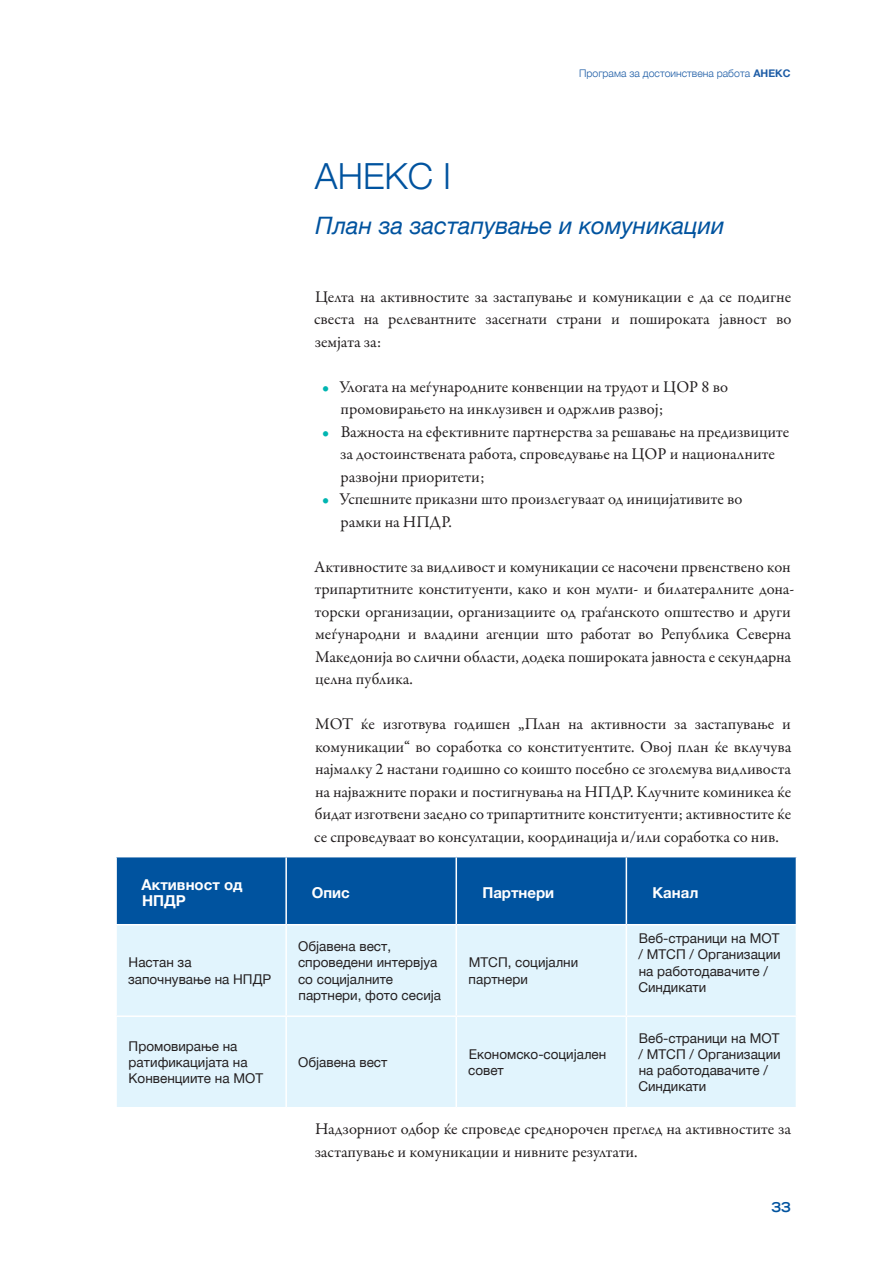
<style>
.page{position:relative;width:893px;height:1263px;background:#fff}
.page>*{position:absolute;margin:0;border:0;box-sizing:border-box;transform-origin:0 0}
.t1{font:300 36px "Helvetica Neue";color:#00539f}
.t2{font:italic 24px "Helvetica Neue LTCYR";color:#00539f}
.t3{font:16.5px/22.5px "Garamond Premr Pro";color:#231f20}
.t4{font:700 15px/16.2px "Helvetica Neue";color:#fff}
.t5{font:13.5px/16.2px "Helvetica Neue LTCYR";color:#231f20}
.t6{font:700 expanded 13.5px "Trade Gothic LT Std";color:#00539f}
.t7{font:300 10.5px "Helvetica Neue LTCYR";color:#1e5da6}
.s1{font-family:"Helvetica Neue";font-weight:700}
.s2{color:#00b5b1}
</style>
<div class="page">
<div style="left:117px;top:857px;width:679px;height:67px;background:#00539f"></div>
<div style="left:117px;top:925px;width:679px;height:182px;background:#e1f4fd"></div>
<hr style="left:285px;top:857px;width:2px;height:67px;background:#fff">
<hr style="left:455px;top:857px;width:2px;height:67px;background:#fff">
<hr style="left:626px;top:857px;width:1px;height:67px;background:#fff">
<hr style="left:285px;top:925px;width:2px;height:90px;background:#fff">
<hr style="left:455px;top:925px;width:2px;height:90px;background:#fff">
<hr style="left:626px;top:925px;width:1px;height:90px;background:#fff">
<hr style="left:285px;top:1017px;width:2px;height:90px;background:#fff">
<hr style="left:455px;top:1017px;width:2px;height:90px;background:#fff">
<hr style="left:626px;top:1017px;width:1px;height:90px;background:#fff">
<hr style="left:115px;top:1015px;width:171px;height:2px;background:#fff">
<hr style="left:286px;top:1015px;width:170px;height:2px;background:#fff">
<hr style="left:456px;top:1015px;width:170px;height:2px;background:#fff">
<hr style="left:626px;top:1015px;width:171px;height:2px;background:#fff">
<p class="t7" style="left:579px;top:67px;width:211px">Програма за достоинствена работа <span class="s1">Анекс</span></p>
<h1 class="t1" style="left:315px;top:147px;width:138px">АНЕКС I</h1>
<h2 class="t2" style="left:316px;top:212px;width:410px">План за застапување и комуникации</h2>
<p class="t3" style="left:314px;top:285px;width:479px;text-align:justify">Целта на активностите за застапување и комуникации е да се подигне свеста на релевантните засегнати страни и пошироката јавност во земјата за:</p>
<p class="t3" style="left:341px;top:375px;width:389px;text-indent:-18px"><span class="s2">•</span> Улогата на меѓународните конвенции на трудот и ЦОР 8 во промовирањето на инклузивен и одржлив развој;</p>
<p class="t3" style="left:340px;top:420px;width:451px;text-indent:-18px"><span class="s2">•</span> Важноста на ефективните партнерства за решавање на предизвиците за достоинствената работа, спроведување на ЦОР и националните развојни приоритети;</p>
<p class="t3" style="left:341px;top:488px;width:403px;text-indent:-19px"><span class="s2">•</span> Успешните приказни што произлегуваат од иницијативите во рамки на НПДР.</p>
<p class="t3" style="left:314px;top:555px;width:481px">Активностите за видливост и комуникации се насочени првенствено кон трипартитните конституенти, како и кон мулти- и билатералните дона&shy;торски организации, организациите од граѓанското општество и други меѓународни и владини агенции што работат во Република Северна Македонија во слични области, додека пошироката јавноста е секундарна целна публика.</p>
<p class="t3" style="left:314px;top:713px;width:478px;text-align:justify">МОТ ќе изготвува годишен „План на активности за застапување и комуникации“ во соработка со конституентите. Овој план ќе вклучува најмалку 2 настани годишно со коишто посебно се зголемува видливоста на најважните пораки и постигнувања на НПДР. Клучните коминикеа ќе бидат изготвени заедно со трипартитните конституенти; активностите ќе се спроведуваат во консултации, координација и/или соработка со нив.</p>
<p class="t4" style="left:142px;top:877px;width:103px">Активност од<br>НПДР</p>
<p class="t4" style="left:312px;top:885px;width:40px">Опис</p>
<p class="t4" style="left:482px;top:885px;width:73px">Партнери</p>
<p class="t4" style="left:652px;top:885px;width:47px">Канал</p>
<p class="t5" style="left:128px;top:955px;width:145px">Настан за започнување на НПДР</p>
<p class="t5" style="left:129px;top:1038px;width:136px">Промовирање на ратификацијата на<br>Конвенциите на МОТ</p>
<p class="t5" style="left:298px;top:938px;width:145px">Објавена вест, спроведени интервјуа со социјалните партнери, фото сесија</p>
<p class="t5" style="left:469px;top:955px;width:111px">МТСП, социјални партнери</p>
<p class="t5" style="left:298px;top:1054px;width:91px">Објавена вест</p>
<p class="t5" style="left:468px;top:1046px;width:140px">Економско-социјален совет</p>
<p class="t5" style="left:638px;top:930px;width:144px">Веб-страници на МОТ / МТСП / Организации на работодавачите /<br>Синдикати</p>
<p class="t5" style="left:638px;top:1030px;width:144px">Веб-страници на МОТ / МТСП / Организации на работодавачите /<br>Синдикати</p>
<p class="t3" style="left:315px;top:1118px;width:478px">Надзорниот одбор ќе спроведе среднорочен преглед на активностите за застапување и комуникации и нивните резултати.</p>
<p class="t6" style="left:771px;top:1199px;width:21px">33</p>
</div>
